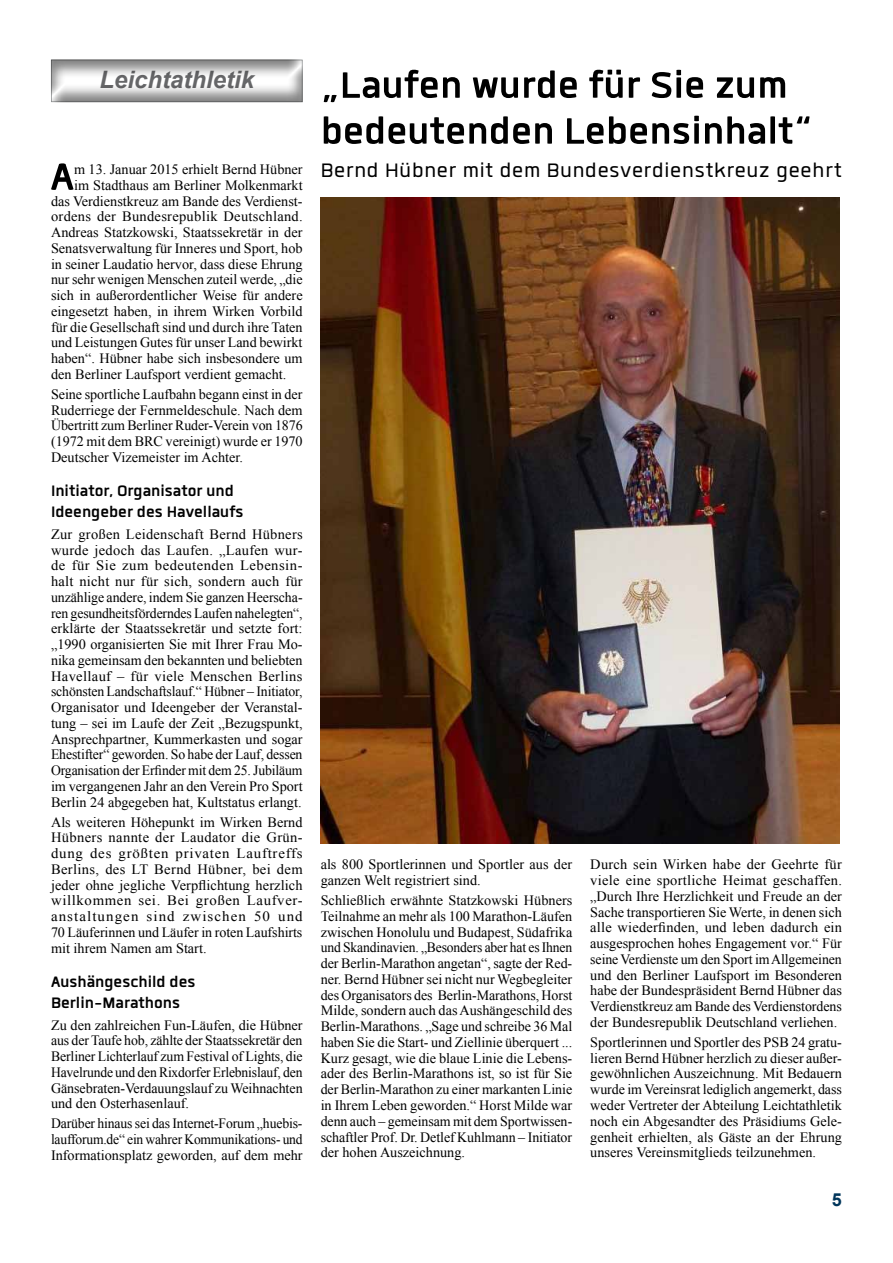
<style>
.page{position:relative;width:893px;height:1263px;background:#fff}
.page>*{position:absolute;margin:0;border:0;box-sizing:border-box;transform-origin:0 0}
.t1{font:700 52.95px "Quan";color:#000}
.t2{font:700 51px/45.9px "Quan";color:#000}
.t3{font:27px "Quan";letter-spacing:.03em;color:#000}
.t4{font:italic 700 24px "Arial";color:#666769}
.t5{font:700 21px/21px "Quan";color:#000}
.t6{font:700 18px "Arial";color:#00365b}
.t7{font:14.25px/15.8px "Times New Roman";color:#000;text-align:justify}
.t8{font:14.25px/15.8px "Times New Roman";color:#000;text-align:justify;scale:.96 1}
.t9{font:14.25px "Times New Roman";letter-spacing:.02em;color:#000}
</style>
<div class="page">
<img style="left:321px;top:197px;width:519px;height:647px">
<div style="left:50px;top:59px;width:255px;height:45px;background:#000;opacity:.5"></div>
<h3 class="t4" style="left:99px;top:63px;width:156px">Leichtathletik</h3>
<h1 class="t1" style="left:50px;top:151px;width:25px">A</h1>
<p class="t7" style="left:74px;top:161px;width:230px">m 13. Januar 2015 erhielt Bernd Hübner</p>
<p class="t7" style="left:74px;top:177px;width:230px">im Stadthaus am Berliner Molkenmarkt</p>
<p class="t7" style="left:51px;top:193px;width:253px">das Verdienstkreuz am Bande des Verdienst-</p>
<p class="t9" style="left:51px;top:207px;width:253px">ordens der Bundesrepublik Deutschland.</p>
<p class="t7" style="left:51px;top:224px;width:253px">Andreas Statzkowski, Staatssekretär in der</p>
<p class="t7" style="left:51px;top:240px;width:253px">Senatsverwaltung für Inneres und Sport, hob</p>
<p class="t7" style="left:51px;top:256px;width:253px">in seiner Laudatio hervor, dass diese Ehrung</p>
<p class="t7" style="left:51px;top:272px;width:253px">nur sehr wenigen Menschen zuteil werde, „die</p>
<p class="t7" style="left:51px;top:287px;width:253px">sich in außerordentlicher Weise für andere</p>
<p class="t7" style="left:51px;top:303px;width:253px">eingesetzt haben, in ihrem Wirken Vorbild</p>
<p class="t7" style="left:51px;top:319px;width:253px">für die Gesellschaft sind und durch ihre Taten</p>
<p class="t7" style="left:51px;top:335px;width:253px">und Leistungen Gutes für unser Land bewirkt</p>
<p class="t7" style="left:51px;top:350px;width:253px">haben“. Hübner habe sich insbesondere um</p>
<p class="t7" style="left:51px;top:366px;width:237px">den Berliner Laufsport verdient gemacht.</p>
<p class="t7" style="left:51px;top:386px;width:253px">Seine sportliche Laufbahn begann einst in der Ruderriege der Fernmeldeschule. Nach dem Übertritt zum Berliner Ruder-Verein von 1876 (1972 mit dem BRC vereinigt) wurde er 1970<br>Deutscher Vizemeister im Achter.</p>
<h3 class="t5" style="left:51px;top:480px;width:194px">Initiator, Organisator und<br>Ideengeber des Havellaufs</h3>
<p class="t7" style="left:51px;top:526px;width:253px">Zur großen Leidenschaft Bernd Hübners wurde jedoch das Laufen. „Laufen wur&shy;de für Sie zum bedeutenden Lebensin&shy;halt nicht nur für sich, sondern auch für unzählige andere, indem Sie ganzen Heerscha&shy;ren gesundheitsförderndes Laufen nahelegten“, erklärte der Staatssekretär und setzte fort: „1990 organisierten Sie mit Ihrer Frau Mo&shy;nika gemeinsam den bekannten und beliebten Havellauf – für viele Menschen Berlins schönsten Landschaftslauf.“ Hübner – Initiator, Organisator und Ideengeber der Veranstal&shy;tung – sei im Laufe der Zeit „Bezugspunkt, Ansprechpartner, Kummerkasten und sogar Ehestifter“ geworden. So habe der Lauf, dessen Organisation der Erfinder mit dem 25. Jubiläum im vergangenen Jahr an den Verein Pro Sport Berlin 24 abgegeben hat, Kultstatus erlangt.</p>
<p class="t7" style="left:51px;top:814px;width:253px">Als weiteren Höhepunkt im Wirken Bernd Hübners nannte der Laudator die Grün&shy;dung des größten privaten Lauftreffs Berlins, des LT Bernd Hübner, bei dem jeder ohne jegliche Verpflichtung herzlich willkommen sei. Bei großen Laufver&shy;anstaltungen sind zwischen 50 und 70 Läuferinnen und Läufer in roten Laufshirts mit ihrem Namen am Start.</p>
<h3 class="t5" style="left:51px;top:970px;width:146px">Aushängeschild des<br>Berlin-Marathons</h3>
<p class="t7" style="left:51px;top:1017px;width:253px">Zu den zahlreichen Fun-Läufen, die Hübner aus der Taufe hob, zählte der Staatssekretär den Berliner Lichterlauf zum Festival of Lights, die Havelrunde und den Rixdorfer Erlebnislauf, den Gänsebraten-Verdauungslauf zu Weihnachten und den Osterhasenlauf.</p>
<p class="t8" style="left:51px;top:1115px;width:264px">Darüber hinaus sei das Internet-Forum „huebis&shy;laufforum.de“ ein wahrer Kommunikations- und Informationsplatz geworden, auf dem mehr</p>
<h2 class="t2" style="left:321px;top:61px;width:493px">„Laufen wurde für Sie zum bedeutenden Lebensinhalt“</h2>
<h3 class="t3" style="left:321px;top:158px;width:523px">Bernd Hübner mit dem Bundesverdienstkreuz geehrt</h3>
<p class="t7" style="left:321px;top:856px;width:253px">als 800 Sportlerinnen und Sportler aus der ganzen Welt registriert sind.</p>
<p class="t7" style="left:321px;top:892px;width:253px">Schließlich erwähnte Statzkowski Hübners Teilnahme an mehr als 100 Marathon-Läufen zwischen Honolulu und Budapest, Südafrika und Skandinavien. „Besonders aber hat es Ihnen der Berlin-Marathon angetan“, sagte der Red&shy;ner. Bernd Hübner sei nicht nur Wegbegleiter des Organisators des Berlin-Marathons, Horst Milde, sondern auch das Aushängeschild des Berlin-Marathons. „Sage und schreibe 36 Mal haben Sie die Start- und Ziellinie überquert ...<br>Kurz gesagt, wie die blaue Linie die Lebens&shy;ader des Berlin-Marathons ist, so ist für Sie der Berlin-Marathon zu einer markanten Linie in Ihrem Leben geworden.“ Horst Milde war denn auch – gemeinsam mit dem Sportwissen&shy;schaftler Prof. Dr. Detlef Kuhlmann – Initiator der hohen Auszeichnung.</p>
<p class="t7" style="left:590px;top:856px;width:253px">Durch sein Wirken habe der Geehrte für viele eine sportliche Heimat geschaffen. „Durch Ihre Herzlichkeit und Freude an der Sache transportieren Sie Werte, in denen sich alle wiederfinden, und leben dadurch ein ausgesprochen hohes Engagement vor.“ Für seine Verdienste um den Sport im Allgemeinen und den Berliner Laufsport im Besonderen habe der Bundespräsident Bernd Hübner das Verdienstkreuz am Bande des Verdienstordens der Bundesrepublik Deutschland verliehen.</p>
<p class="t7" style="left:590px;top:1034px;width:253px">Sportlerinnen und Sportler des PSB 24 gratu&shy;lieren Bernd Hübner herzlich zu dieser außer&shy;gewöhnlichen Auszeichnung. Mit Bedauern wurde im Vereinsrat lediglich angemerkt, dass weder Vertreter der Abteilung Leichtathletik noch ein Abgesandter des Präsidiums Gele&shy;genheit erhielten, als Gäste an der Ehrung unseres Vereinsmitglieds teilzunehmen.</p>
<p class="t6" style="left:832px;top:1187px;width:12px">5</p>
</div>
